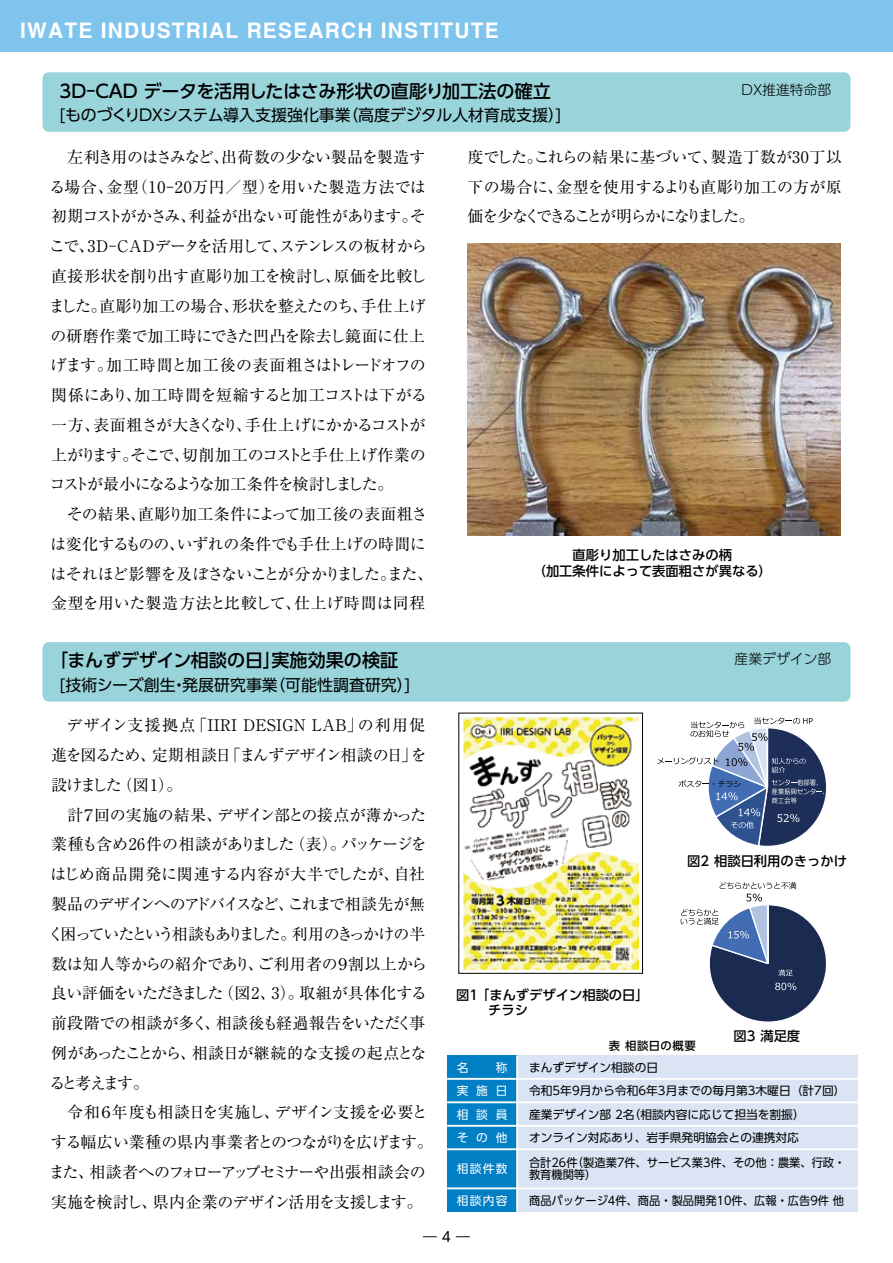
<style>
.page{position:relative;width:893px;height:1263px;background:#fff}
.page>*{position:absolute;margin:0;border:0;box-sizing:border-box;transform-origin:0 0}
.t1{font:700 21.45px "Helvetica";letter-spacing:.06em;color:#fff}
.t2{font:500 18px "UD Shin Go Pro";color:#000}
.t3{font:15.9px/29.7px "Ryumin Pro";letter-spacing:-.04em;color:#000}
.t4{font:15.9px "UD Shin Go Pro";color:#000}
.t5{font:300 13.8px "UD Shin Go Pro";color:#000}
.t6{font:13.8px "UD Shin Go Pro";color:#000}
.t7{font:500 13.35px/15.6px "UD Shin Go Pro";color:#000;text-align:center}
.t8{font:11.7px/23.4px "UD Shin Go Pro";color:#000}
.t9{font:11.7px/11.7px "UD Shin Go Pro";color:#000;scale:.96 1}
.t10{font:11.7px/23.4px "UD Shin Go Pro";letter-spacing:.38em;color:#fff;text-align:justify}
.t11{font:500 11.25px "UD Shin Go Pro";letter-spacing:.05em;color:#000}
</style>
<div class="page">
<div style="left:0;top:0;width:893px;height:51px;background:#7ec4ed"></div>
<svg style="left:681px;top:882px;width:145px;height:140px"></svg>
<div style="left:43px;top:72px;width:807px;height:60px;background:#99d4db;border-radius:6px"></div>
<div style="left:43px;top:642px;width:807px;height:60px;background:#99d4db;border-radius:6px"></div>
<div style="left:447px;top:1055px;width:410px;height:157px;background:#dae4f4"></div>
<div style="left:447px;top:1055px;width:70px;height:157px;background:#007fc5"></div>
<hr style="left:516px;top:1055px;width:2px;height:157px;background:#fff">
<hr style="left:447px;top:1101px;width:410px;height:2px;background:#fff">
<hr style="left:447px;top:1078px;width:410px;height:2px;background:#fff">
<hr style="left:447px;top:1125px;width:410px;height:2px;background:#fff">
<hr style="left:447px;top:1187px;width:410px;height:2px;background:#fff">
<hr style="left:447px;top:1148px;width:410px;height:2px;background:#fff">
<img style="left:468px;top:244px;width:373px;height:292px">
<div style="left:458px;top:713px;width:185px;height:261px;border:1px solid #000"></div>
<img style="left:463px;top:717px;width:175px;height:252px">
<svg style="left:657px;top:717px;width:169px;height:129px"></svg>
<h1 class="t1" style="left:20px;top:18px;width:480px">IWATE INDUSTRIAL RESEARCH INSTITUTE</h1>
<p class="t2" style="left:60px;top:76px;width:493px">3D-CAD データを活用したはさみ形状の直彫り加工法の確立</p>
<p class="t4" style="left:60px;top:102px;width:506px">[ものづくりDXシステム導入支援強化事業（高度デジタル人材育成支援）]</p>
<p class="t5" style="left:742px;top:78px;width:91px">DX推進特命部</p>
<p class="t3" style="left:49px;top:141px;width:386px">　左利き用のはさみなど、出荷数の少ない製品を製造する場合、金型（10-20万円／型）を用いた製造方法では初期コストがかさみ、利益が出ない可能性があります。そこで、3D-CADデータを活用して、ステンレスの板材から直接形状を削り出す直彫り加工を検討し、原価を比較しました。直彫り加工の場合、形状を整えたのち、手仕上げの研磨作業で加工時にできた凹凸を除去し鏡面に仕上げます。加工時間と加工後の表面粗さはトレードオフの関係にあり、加工時間を短縮すると加工コストは下がる一方、表面粗さが大きくなり、手仕上げにかかるコストが上がります。そこで、切削加工のコストと手仕上げ作業のコストが最小になるような加工条件を検討しました。<br>　その結果、直彫り加工条件によって加工後の表面粗さは変化するものの、いずれの条件でも手仕上げの時間にはそれほど影響を及ぼさないことが分かりました。また、金型を用いた製造方法と比較して、仕上げ時間は同程</p>
<p class="t2" style="left:50px;top:646px;width:350px">「まんずデザイン相談の日」実施効果の検証</p>
<p class="t4" style="left:60px;top:672px;width:355px">[技術シーズ創生・発展研究事業（可能性調査研究）]</p>
<p class="t3" style="left:48px;top:709px;width:387px">　デザイン支援拠点「IIRI DESIGN LAB」の利用促進を図るため、定期相談日「まんずデザイン相談の日」を設けました（図 1）。<br>　計７回の実施の結果、デザイン部との接点が薄かった業種も含め26件の相談がありました（表）。パッケージをはじめ商品開発に関連する内容が大半でしたが、自社製品のデザインへのアドバイスなど、これまで相談先が無く困っていたという相談もありました。利用のきっかけの半数は知人等からの紹介であり、ご利用者の９割以上から良い評価をいただきました（図2、3）。取組が具体化する前段階での相談が多く、相談後も経過報告をいただく事例があったことから、相談日が継続的な支援の起点となると考えます。<br>　令和６年度も相談日を実施し、デザイン支援を必要とする幅広い業種の県内事業者とのつながりを広げます。また、相談者へのフォローアップセミナーや出張相談会の実施を検討し、県内企業のデザイン活用を支援します。</p>
<p class="t3" style="left:468px;top:141px;width:376px;text-align:justify">度でした。これらの結果に基づいて、製造丁数が30丁以下の場合に、金型を使用するよりも直彫り加工の方が原価を少なくできることが明らかになりました。</p>
<p class="t7" style="left:533px;top:547px;width:241px">直彫り加工したはさみの柄<br>（加工条件によって表面粗さが異なる）</p>
<p class="t5" style="left:735px;top:648px;width:98px">産業デザイン部</p>
<p class="t7" style="left:488px;top:986px;width:156px;text-align:left;text-indent:-32px">図1 ｢まんずデザイン相談の日｣チラシ</p>
<p class="t7" style="left:687px;top:853px;width:161px">図2 相談日利用のきっかけ</p>
<p class="t10" style="left:457px;top:1055px;width:52px">名　称実施日相談員その他</p>
<p class="t10" style="left:457px;top:1157px;width:52px">相談件数</p>
<p class="t10" style="left:457px;top:1188px;width:52px">相談内容</p>
<p class="t11" style="left:609px;top:1036px;width:88px">表 相談日の概要</p>
<p class="t7" style="left:733px;top:1027px;width:68px">図3 満足度</p>
<p class="t8" style="left:529px;top:1055px;width:318px">まんずデザイン相談の日<br>令和5年9月から令和6年3月までの毎月第3木曜日（計7回）産業デザイン部 2名(相談内容に応じて担当を割振）<br>オンライン対応あり、岩手県発明協会との連携対応</p>
<p class="t9" style="left:529px;top:1157px;width:331px">合計26件(製造業7件、サービス業3件、その他：農業、行政・教育機関等）</p>
<p class="t9" style="left:529px;top:1194px;width:330px">商品パッケージ4件、商品・製品開発10件、広報・広告9件 他</p>
<p class="t6" style="left:423px;top:1225px;width:48px">―４―</p>
</div>
